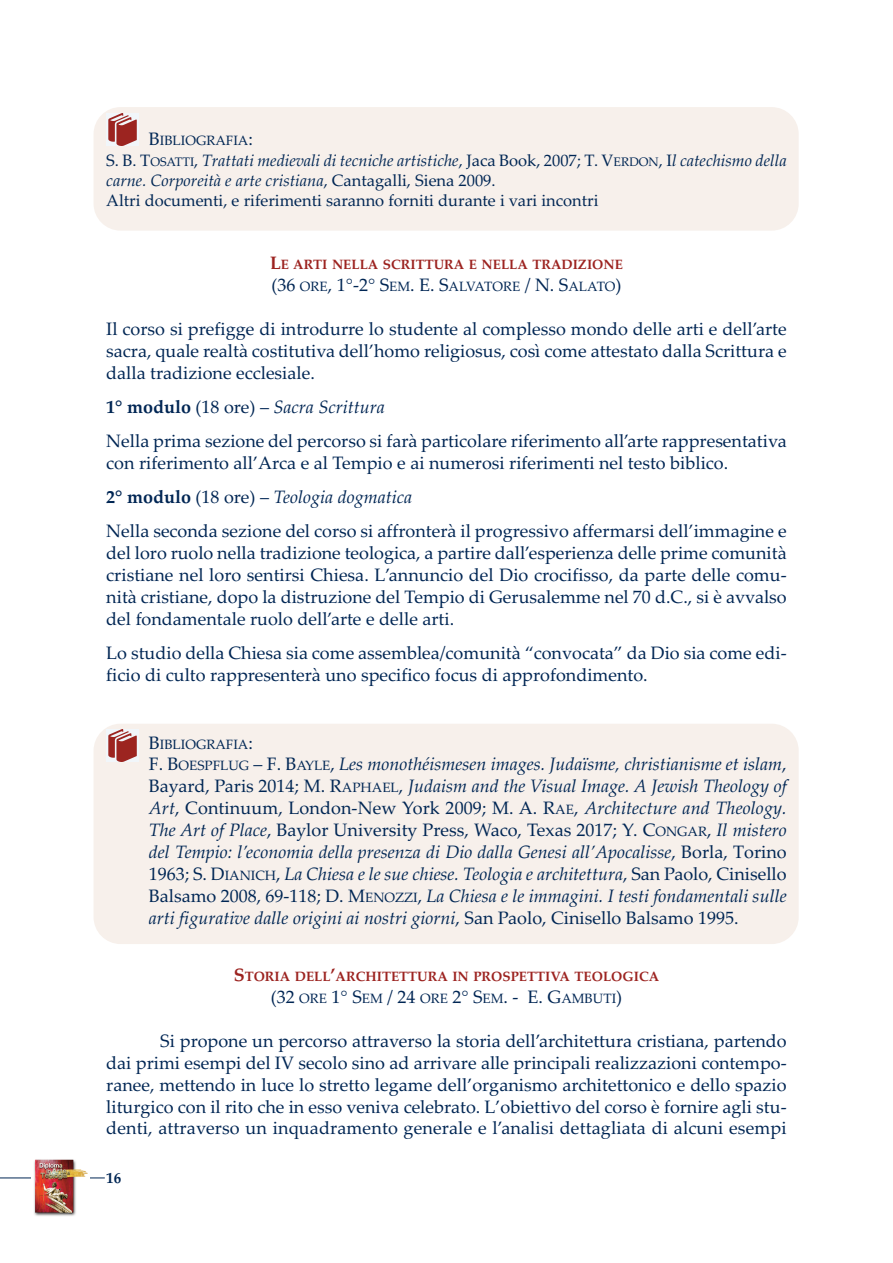
<style>
.page{position:relative;width:893px;height:1263px;background:#fff}
.page>*{position:absolute;margin:0;border:0;box-sizing:border-box;transform-origin:0 0}
.t1{font:18px/21.9px "Palatino Linotype";color:#002654;text-align:justify}
.t2{font:italic 18px/21.9px "Palatino Linotype";color:#002654;text-align:justify}
.t3{font:16.5px/20.1px "Palatino Linotype";color:#002654}
.t4{font:700 15px "Palatino Linotype";color:#002654}
.t5{font:700 13.5px "Palatino Linotype";color:#9c2320}
.t6{font:13.5px "Palatino Linotype";color:#002654}
.s1{font-size:18px}
.s2{font-size:12.3px}
.s3{font-style:italic}
.s4{font-size:13.5px}
.s5{font-weight:700}
.s6{font-style:normal}
.s7{font-style:normal;font-size:13.5px}
</style>
<div class="page">
<div style="left:94px;top:107px;width:705px;height:124px;background:#f7f0eb;border-radius:27px"></div>
<img style="left:106px;top:113px;width:32px;height:32px">
<div style="left:94px;top:724px;width:705px;height:220px;background:#f7f0eb;border-radius:27px"></div>
<img style="left:106px;top:730px;width:32px;height:32px">
<hr style="left:0;top:1178px;width:105px;height:1px;background:#002654">
<img style="left:31px;top:1159px;width:58px;height:57px">
<p class="t6" style="left:149px;top:132px;width:106px"><span class="s1">B</span>IBLIOGRAFIA<span class="s1">:</span></p>
<p class="t3" style="left:106px;top:150px;width:682px">S. B. T<span class="s2">OSATTI</span>, <span class="s3">Trattati medievali di tecniche artistiche</span>, Jaca Book, 2007; T. V<span class="s2">ERDON</span>, I<span class="s3">l catechismo della carne. Corporeità e arte cristiana</span>, Cantagalli, Siena 2009.<br>Altri documenti, e riferimenti saranno forniti durante i vari incontri</p>
<p class="t5" style="left:270px;top:257px;width:354px"><span class="s1">L</span>E ARTI NELLA SCRITTURA E NELLA TRADIZIONE</p>
<p class="t1" style="left:271px;top:274px;width:352px">(36 <span class="s4">ORE</span>, 1°-2° S<span class="s4">EM</span>. E. S<span class="s4">ALVATORE</span> / N. S<span class="s4">ALATO</span>)</p>
<p class="t1" style="left:106px;top:318px;width:682px">Il corso si prefigge di introdurre lo studente al complesso mondo delle arti e dell’arte sacra, quale realtà costitutiva dell’homo religiosus, così come attestato dalla Scrittura e dalla tradizione ecclesiale.</p>
<p class="t1" style="left:106px;top:390px;width:682px;line-height:33.9px"><span class="s5">1° modulo</span> (18 ore) – <span class="s3">Sacra Scrittura<br></span>Nella prima sezione del percorso si farà particolare riferimento all’arte rappresentativa</p>
<p class="t1" style="left:106px;top:446px;width:682px;line-height:33.9px;text-align:left">con riferimento all’Arca e al Tempio e ai numerosi riferimenti nel testo biblico.<br><span class="s5">2° modulo</span> (18 ore) – <span class="s3">Teologia dogmatica<br></span>Nella seconda sezione del corso si affronterà il progressivo affermarsi dell’immagine e</p>
<p class="t1" style="left:106px;top:542px;width:682px">del loro ruolo nella tradizione teologica, a partire dall’esperienza delle prime comunità cristiane nel loro sentirsi Chiesa. L’annuncio del Dio crocifisso, da parte delle comu&shy;nità cristiane, dopo la distruzione del Tempio di Gerusalemme nel 70 d.C., si è avvalso del fondamentale ruolo dell’arte e delle arti.</p>
<p class="t1" style="left:106px;top:641px;width:682px">Lo studio della Chiesa sia come assemblea/comunità “convocata” da Dio sia come edi&shy;ficio di culto rappresenterà uno specifico focus di approfondimento.</p>
<p class="t6" style="left:149px;top:736px;width:106px"><span class="s1">B</span>IBLIOGRAFIA<span class="s1">:</span></p>
<p class="t2" style="left:149px;top:753px;width:639px"><span class="s6">F. B</span><span class="s7">OESPFLUG</span> <span class="s6">– F. B</span><span class="s7">AYLE</span><span class="s6">,</span> Les monothéismesen images. Judaïsme, christianisme et islam<span class="s6">, Bayard, Paris 2014; M. R</span><span class="s7">APHAEL</span><span class="s6">,</span> Judaism and the Visual Image. A Jewish Theology of Art<span class="s6">, Continuum, London-New York 2009; M. A. R</span><span class="s7">AE</span><span class="s6">,</span> Architecture and Theology.<br>The Art of Place<span class="s6">, Baylor University Press, Waco, Texas 2017; Y. C</span><span class="s7">ONGAR</span><span class="s6">,</span> Il mistero del Tempio: l’economia della presenza di Dio dalla Genesi all’Apocalisse<span class="s6">, Borla, Torino 1963; S. D</span><span class="s7">IANICH</span><span class="s6">,</span> La Chiesa e le sue chiese. Teologia e architettura<span class="s6">, San Paolo, Cinisello Balsamo 2008, 69-118; D. M</span><span class="s7">ENOZZI</span><span class="s6">,</span> La Chiesa e le immagini. I testi fondamentali sulle arti figurative dalle origini ai nostri giorni<span class="s6">, San Paolo, Cinisello Balsamo 1995.</span></p>
<p class="t5" style="left:234px;top:968px;width:427px"><span class="s1">S</span>TORIA DELL<span class="s1">’</span>ARCHITETTURA IN PROSPETTIVA TEOLOGICA</p>
<p class="t1" style="left:271px;top:985px;width:353px">(32 <span class="s4">ORE</span> 1° S<span class="s4">EM</span> / 24 <span class="s4">ORE</span> 2° S<span class="s4">EM</span>. - E. G<span class="s4">AMBUTI</span>)</p>
<p class="t1" style="left:106px;top:1029px;width:682px;text-indent:54px">Si propone un percorso attraverso la storia dell’architettura cristiana, partendo dai primi esempi del IV secolo sino ad arrivare alle principali realizzazioni contempo&shy;ranee, mettendo in luce lo stretto legame dell’organismo architettonico e dello spazio liturgico con il rito che in esso veniva celebrato. L’obiettivo del corso è fornire agli stu&shy;denti, attraverso un inquadramento generale e l’analisi dettagliata di alcuni esempi</p>
<p class="t4" style="left:106px;top:1169px;width:16px">16</p>
</div>
